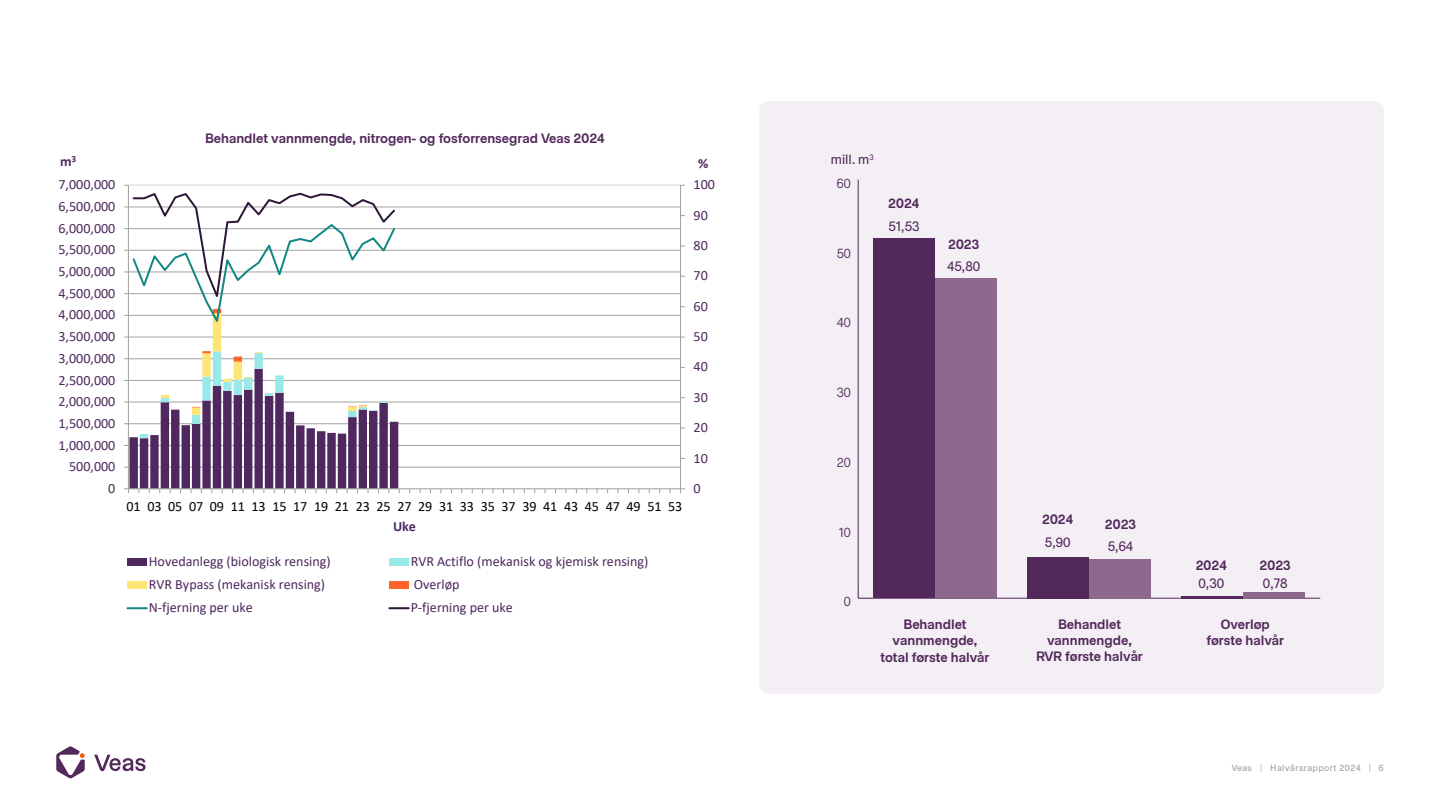
<style>
.page{position:relative;width:1440px;height:810px;background:#fff}
.page>*{position:absolute;margin:0;border:0;box-sizing:border-box;transform-origin:0 0}
.t1{font:14.1px "Calibri";color:#4e285e}
.t2{font:14.1px "Calibri";letter-spacing:-.005em;color:#000}
.t3{font:700 14.1px "Calibri";color:#4e285e}
.t4{font:600 13.5px/16.2px "Arco Perpetuo Pro";color:#53285b;text-align:center}
.t5{font:13.5px "Arco Perpetuo Pro";color:#53285b}
.t6{font:300 13.12px "Arco Perpetuo Pro";color:#53285b}
.t7{font:700 9.38px "Calibri";color:#4e285e}
.t8{font:9px "Arco Perpetuo Pro";letter-spacing:.05em;color:#9d9d9c}
</style>
<div class="page">
<svg style="left:94px;top:755px;width:52px;height:16px"></svg>
<svg style="left:56px;top:746px;width:29px;height:32px"></svg>
<div style="left:759px;top:101px;width:625px;height:593px;background:#f3eff4;border-radius:9px"></div>
<hr style="left:858px;top:598px;width:462px;height:1px;background:#53285b">
<hr style="left:858px;top:180px;width:1px;height:418px;background:#53285b">
<div style="left:935px;top:279px;width:62px;height:319px;background:#8c698c"></div>
<div style="left:1089px;top:559px;width:62px;height:39px;background:#8c698c"></div>
<div style="left:1243px;top:593px;width:62px;height:5px;background:#8c698c"></div>
<div style="left:874px;top:239px;width:61px;height:359px;background:#53285b"></div>
<div style="left:1028px;top:557px;width:61px;height:41px;background:#53285b"></div>
<hr style="left:1182px;top:596px;width:61px;height:2px;background:#53285b">
<hr style="left:128px;top:467px;width:553px;height:1px;background:#a2a2a2">
<hr style="left:128px;top:445px;width:553px;height:1px;background:#a2a2a2">
<hr style="left:128px;top:423px;width:553px;height:1px;background:#a2a2a2">
<hr style="left:128px;top:402px;width:553px;height:1px;background:#a2a2a2">
<hr style="left:128px;top:380px;width:553px;height:1px;background:#a2a2a2">
<hr style="left:128px;top:358px;width:553px;height:1px;background:#a2a2a2">
<hr style="left:128px;top:337px;width:553px;height:1px;background:#a2a2a2">
<hr style="left:128px;top:315px;width:553px;height:1px;background:#a2a2a2">
<hr style="left:128px;top:293px;width:553px;height:1px;background:#a2a2a2">
<hr style="left:128px;top:272px;width:553px;height:1px;background:#a2a2a2">
<hr style="left:128px;top:250px;width:553px;height:1px;background:#a2a2a2">
<hr style="left:128px;top:228px;width:553px;height:1px;background:#a2a2a2">
<hr style="left:128px;top:207px;width:553px;height:1px;background:#a2a2a2">
<hr style="left:680px;top:185px;width:1px;height:304px;background:#a2a2a2">
<hr style="left:128px;top:488px;width:553px;height:1px;background:#a2a2a2">
<svg style="left:680px;top:488px;width:5px;height:5px"></svg>
<svg style="left:124px;top:185px;width:276px;height:308px"></svg>
<div style="left:128px;top:558px;width:19px;height:8px;background:#4e285e"></div>
<div style="left:389px;top:558px;width:20px;height:8px;background:#99e9e8"></div>
<div style="left:128px;top:581px;width:19px;height:8px;background:#fee576"></div>
<div style="left:389px;top:581px;width:20px;height:8px;background:#ff6426"></div>
<svg style="left:128px;top:607px;width:19px;height:2px"></svg>
<hr style="left:389px;top:607px;width:20px;height:2px;background:#2e1638">
<p class="t4" style="left:205px;top:130px;width:401px">Behandlet vannmengde, nitrogen- og fosforrensegrad Veas 2024</p>
<p class="t7" style="left:72px;top:152px;width:6px">3</p>
<p class="t3" style="left:60px;top:151px;width:13px">m</p>
<p class="t3" style="left:698px;top:153px;width:12px">%</p>
<p class="t1" style="left:58px;top:175px;width:58px">7,000,000</p>
<p class="t1" style="left:58px;top:197px;width:58px">6,500,000</p>
<p class="t1" style="left:58px;top:218px;width:58px">6,000,000</p>
<p class="t1" style="left:58px;top:240px;width:58px">5,500,000</p>
<p class="t1" style="left:58px;top:262px;width:58px">5,000,000</p>
<p class="t1" style="left:58px;top:283px;width:58px">4,500,000</p>
<p class="t1" style="left:58px;top:305px;width:58px">4,000,000</p>
<p class="t1" style="left:58px;top:327px;width:58px">3,500,000</p>
<p class="t1" style="left:58px;top:348px;width:58px">3,000,000</p>
<p class="t1" style="left:58px;top:370px;width:58px">2,500,000</p>
<p class="t1" style="left:58px;top:392px;width:58px">2,000,000</p>
<p class="t1" style="left:58px;top:413px;width:58px">1,500,000</p>
<p class="t1" style="left:58px;top:435px;width:58px">1,000,000</p>
<p class="t1" style="left:69px;top:457px;width:48px">500,000</p>
<p class="t1" style="left:108px;top:478px;width:9px">0</p>
<p class="t2" style="left:127px;top:497px;width:557px">01 03 05 07 09 11 13 15 17 19 21 23 25 27 29 31 33 35 37 39 41 43 45 47 49 51 53</p>
<p class="t3" style="left:393px;top:517px;width:24px">Uke</p>
<p class="t1" style="left:149px;top:552px;width:183px">Hovedanlegg (biologisk rensing)</p>
<p class="t1" style="left:411px;top:552px;width:239px">RVR Actiflo (mekanisk og kjemisk rensing)</p>
<p class="t1" style="left:149px;top:575px;width:178px">RVR Bypass (mekanisk rensing)</p>
<p class="t1" style="left:414px;top:575px;width:47px">Overløp</p>
<p class="t1" style="left:149px;top:598px;width:106px">N-fjerning per uke</p>
<p class="t1" style="left:411px;top:598px;width:104px">P-fjerning per uke</p>
<p class="t1" style="left:694px;top:175px;width:23px">100</p>
<p class="t1" style="left:694px;top:205px;width:16px">90</p>
<p class="t1" style="left:694px;top:236px;width:16px">80</p>
<p class="t1" style="left:694px;top:266px;width:16px">70</p>
<p class="t1" style="left:694px;top:296px;width:16px">60</p>
<p class="t1" style="left:694px;top:327px;width:16px">50</p>
<p class="t1" style="left:694px;top:357px;width:16px">40</p>
<p class="t1" style="left:694px;top:387px;width:16px">30</p>
<p class="t1" style="left:694px;top:418px;width:16px">20</p>
<p class="t1" style="left:694px;top:448px;width:16px">10</p>
<p class="t1" style="left:694px;top:478px;width:9px">0</p>
<p class="t5" style="left:831px;top:153px;width:44px">mill. m<sup>3</sup></p>
<p class="t6" style="left:837px;top:176px;width:16px">60</p>
<p class="t6" style="left:837px;top:246px;width:16px">50</p>
<p class="t6" style="left:837px;top:316px;width:16px">40</p>
<p class="t6" style="left:837px;top:386px;width:16px">30</p>
<p class="t6" style="left:837px;top:455px;width:16px">20</p>
<p class="t6" style="left:839px;top:525px;width:14px">10</p>
<p class="t6" style="left:844px;top:595px;width:9px">0</p>
<p class="t4" style="left:888px;top:196px;width:33px">2024</p>
<p class="t5" style="left:888px;top:219px;width:33px">51,53</p>
<p class="t4" style="left:948px;top:236px;width:33px">2023</p>
<p class="t5" style="left:947px;top:260px;width:35px">45,80</p>
<p class="t4" style="left:1042px;top:512px;width:33px">2024</p>
<p class="t5" style="left:1045px;top:536px;width:27px">5,90</p>
<p class="t4" style="left:1105px;top:516px;width:33px">2023</p>
<p class="t5" style="left:1108px;top:540px;width:27px">5,64</p>
<p class="t4" style="left:1196px;top:558px;width:33px">2024</p>
<p class="t5" style="left:1198px;top:576px;width:27px">0,30</p>
<p class="t4" style="left:1260px;top:558px;width:33px">2023</p>
<p class="t5" style="left:1263px;top:576px;width:26px">0,78</p>
<p class="t4" style="left:881px;top:617px;width:110px">Behandlet vannmengde, total første halvår</p>
<p class="t4" style="left:1036px;top:617px;width:108px">Behandlet vannmengde,<br>RVR første halvår</p>
<p class="t4" style="left:1206px;top:617px;width:79px">Overløp første halvår</p>
<p class="t8" style="left:1232px;top:763px;width:153px">Veas | Halvårsrapport 2024 | 6</p>
</div>
